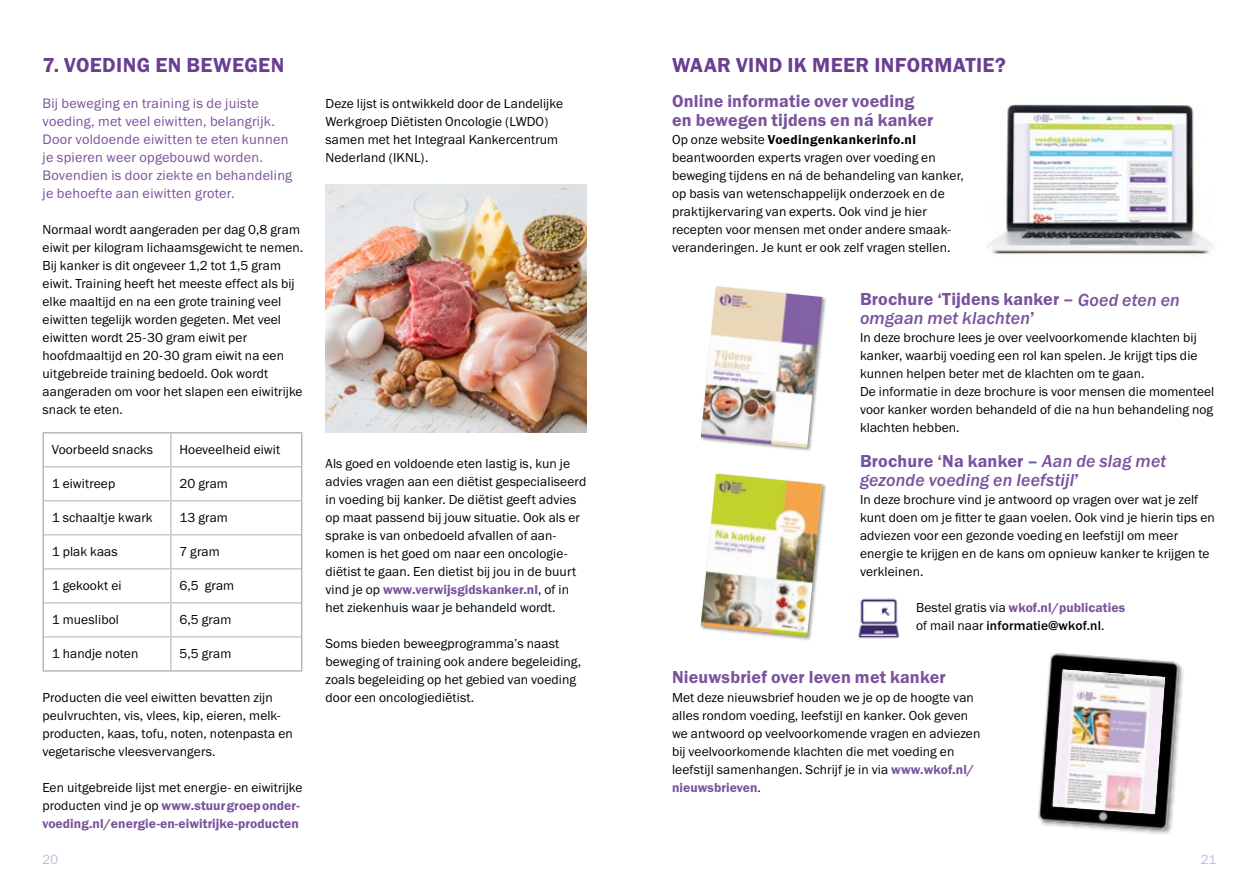
<style>
.page{position:relative;width:1259px;height:893px;background:#fff}
.page>*{position:absolute;margin:0;border:0;box-sizing:border-box;transform-origin:0 0}
.Broodtekst{font:21px "Franklin Gothic URW Dem";letter-spacing:.02em;color:#6b3e91}
.Broodtekst-2{font:18px/19.5px "Franklin Gothic URW Med Ita";letter-spacing:.01em;color:#7a529d}
.Broodtekst-3{font:18px/19.5px "Franklin Gothic URW Dem";letter-spacing:.01em;color:#7a529d}
.Broodtekst-4{font:14.25px/18px "Franklin Gothic URW Boo";letter-spacing:.02em;color:#7a529d}
.Broodtekst-5{font:13.5px/18px "Franklin Gothic URW Boo";letter-spacing:.01em;color:#000}
.Broodtekst-6{font:13.5px/18px "Franklin Gothic URW Dem";letter-spacing:.005em;color:#7a529d}
.t1{font:13.5px "ITC Franklin Gothic Std";color:#c6b7db;scale:.95 1}
.s1{font-family:"Franklin Gothic URW Boo";color:#000}
.s2{font-family:"Franklin Gothic URW Dem";color:#7a529d}
.s3{font-family:"Franklin Gothic URW Dem"}
.s4{font-family:"Franklin Gothic URW";font-weight:500}
</style>
<div class="page">
<img style="left:987px;top:104px;width:227px;height:151px">
<div style="left:699px;top:286px;width:127px;height:166px;background:#000;opacity:.4"></div>
<img style="left:701px;top:286px;width:121px;height:162px">
<div style="left:699px;top:473px;width:127px;height:167px;background:#000;opacity:.4"></div>
<img style="left:701px;top:474px;width:121px;height:162px">
<img style="left:1038px;top:653px;width:145px;height:180px">
<img style="left:1052px;top:669px;width:113px;height:145px">
<img style="left:858px;top:598px;width:41px;height:41px">
<hr style="left:43px;top:432px;width:128px;height:2px;background:#b6b7b9">
<hr style="left:43px;top:434px;width:1px;height:33px;background:#b6b7b9">
<hr style="left:171px;top:432px;width:131px;height:2px;background:#b6b7b9">
<hr style="left:301px;top:434px;width:1px;height:33px;background:#b6b7b9">
<hr style="left:43px;top:467px;width:1px;height:34px;background:#b6b7b9">
<hr style="left:301px;top:467px;width:1px;height:34px;background:#b6b7b9">
<hr style="left:43px;top:501px;width:1px;height:34px;background:#b6b7b9">
<hr style="left:301px;top:501px;width:1px;height:34px;background:#b6b7b9">
<hr style="left:43px;top:535px;width:1px;height:34px;background:#b6b7b9">
<hr style="left:301px;top:535px;width:1px;height:34px;background:#b6b7b9">
<hr style="left:43px;top:569px;width:1px;height:34px;background:#b6b7b9">
<hr style="left:301px;top:569px;width:1px;height:34px;background:#b6b7b9">
<hr style="left:43px;top:603px;width:1px;height:34px;background:#b6b7b9">
<hr style="left:301px;top:603px;width:1px;height:34px;background:#b6b7b9">
<hr style="left:43px;top:637px;width:1px;height:33px;background:#b6b7b9">
<hr style="left:301px;top:637px;width:1px;height:33px;background:#b6b7b9">
<hr style="left:43px;top:670px;width:128px;height:2px;background:#b6b7b9">
<hr style="left:171px;top:670px;width:131px;height:2px;background:#b6b7b9">
<hr style="left:170px;top:434px;width:1px;height:32px;background:#b6b7b9">
<hr style="left:44px;top:466px;width:127px;height:1px;background:#b6b7b9">
<hr style="left:171px;top:466px;width:130px;height:1px;background:#b6b7b9">
<hr style="left:170px;top:467px;width:1px;height:33px;background:#b6b7b9">
<hr style="left:44px;top:500px;width:127px;height:1px;background:#b6b7b9">
<hr style="left:171px;top:500px;width:130px;height:1px;background:#b6b7b9">
<hr style="left:170px;top:501px;width:1px;height:33px;background:#b6b7b9">
<hr style="left:44px;top:534px;width:127px;height:1px;background:#b6b7b9">
<hr style="left:171px;top:534px;width:130px;height:1px;background:#b6b7b9">
<hr style="left:170px;top:535px;width:1px;height:33px;background:#b6b7b9">
<hr style="left:44px;top:568px;width:127px;height:1px;background:#b6b7b9">
<hr style="left:171px;top:568px;width:130px;height:1px;background:#b6b7b9">
<hr style="left:170px;top:569px;width:1px;height:33px;background:#b6b7b9">
<hr style="left:44px;top:602px;width:127px;height:1px;background:#b6b7b9">
<hr style="left:171px;top:602px;width:130px;height:1px;background:#b6b7b9">
<hr style="left:170px;top:603px;width:1px;height:33px;background:#b6b7b9">
<hr style="left:44px;top:636px;width:127px;height:1px;background:#b6b7b9">
<hr style="left:171px;top:636px;width:130px;height:1px;background:#b6b7b9">
<hr style="left:170px;top:637px;width:1px;height:33px;background:#b6b7b9">
<img style="left:325px;top:184px;width:262px;height:248px">
<p class="Broodtekst" style="left:43px;top:52px;width:243px">7. VOEDING EN BEWEGEN</p>
<p class="Broodtekst-4" style="left:43px;top:94px;width:251px">Bij beweging en training is de juiste voeding, met veel eiwitten, belangrijk.<br>Door voldoende eiwitten te eten kunnen je spieren weer opgebouwd worden.<br>Bovendien is door ziekte en behandeling je behoefte aan eiwitten groter.</p>
<p class="Broodtekst-5" style="left:43px;top:220px;width:262px">Normaal wordt aangeraden per dag 0,8 gram eiwit per kilogram lichaamsgewicht te nemen.<br>Bij kanker is dit ongeveer 1,2 tot 1,5 gram eiwit. Training heeft het meeste effect als bij elke maaltijd en na een grote training veel eiwitten tegelijk worden gegeten. Met veel eiwitten wordt 25-30 gram eiwit per hoofdmaaltijd en 20-30 gram eiwit na een uitgebreide training bedoeld. Ook wordt aangeraden om voor het slapen een eiwitrijke snack te eten.</p>
<p class="Broodtekst-5" style="left:52px;top:441px;width:103px">Voorbeeld snacks</p>
<p class="Broodtekst-5" style="left:179px;top:441px;width:102px">Hoeveelheid eiwit</p>
<p class="Broodtekst-5" style="left:52px;top:475px;width:65px">1 eiwitreep</p>
<p class="Broodtekst-5" style="left:179px;top:475px;width:50px">20 gram</p>
<p class="Broodtekst-5" style="left:52px;top:509px;width:102px">1 schaaltje kwark</p>
<p class="Broodtekst-5" style="left:179px;top:509px;width:50px">13 gram</p>
<p class="Broodtekst-5" style="left:52px;top:543px;width:68px">1 plak kaas</p>
<p class="Broodtekst-5" style="left:179px;top:543px;width:42px">7 gram</p>
<p class="Broodtekst-5" style="left:52px;top:577px;width:71px">1 gekookt ei</p>
<p class="Broodtekst-5" style="left:179px;top:577px;width:56px">6,5 gram</p>
<p class="Broodtekst-5" style="left:52px;top:611px;width:69px">1 mueslibol</p>
<p class="Broodtekst-5" style="left:179px;top:611px;width:54px">6,5 gram</p>
<p class="Broodtekst-5" style="left:52px;top:645px;width:88px">1 handje noten</p>
<p class="Broodtekst-5" style="left:179px;top:645px;width:53px">5,5 gram</p>
<p class="Broodtekst-5" style="left:42px;top:688px;width:252px">Producten die veel eiwitten bevatten zijn peulvruchten, vis, vlees, kip, eieren, melk&shy;producten, kaas, tofu, noten, notenpasta en vegetarische vleesvervangers.</p>
<p class="Broodtekst-6" style="left:42px;top:778px;width:262px"><span class="s1">Een uitgebreide lijst met energie- en eiwitrijke producten vind je op</span> www.stuurgroeponder&shy;voeding.nl/energie-en-eiwitrijke-producten</p>
<p class="Broodtekst-5" style="left:325px;top:94px;width:239px">Deze lijst is ontwikkeld door de Landelijke Werkgroep Diëtisten Oncologie (LWDO) samen met het Integraal Kankercentrum Nederland (IKNL).</p>
<p class="Broodtekst-5" style="left:325px;top:454px;width:262px">Als goed en voldoende eten lastig is, kun je advies vragen aan een diëtist gespecialiseerd in voeding bij kanker. De diëtist geeft advies op maat passend bij jouw situatie. Ook als er sprake is van onbedoeld afvallen of aan&shy;komen is het goed om naar een oncologie&shy;diëtist te gaan. Een dietist bij jou in de buurt vind je op <span class="s2">www.verwijsgidskanker.nl</span>, of in het ziekenhuis waar je behandeld wordt.</p>
<p class="Broodtekst-5" style="left:325px;top:634px;width:257px">Soms bieden beweegprogramma’s naast beweging of training ook andere begeleiding, zoals begeleiding op het gebied van voeding door een oncologiediëtist.</p>
<p class="Broodtekst" style="left:672px;top:52px;width:335px">WAAR VIND IK MEER INFORMATIE?</p>
<p class="Broodtekst-3" style="left:672px;top:90px;width:263px">Online informatie over voeding en bewegen tijdens en ná kanker</p>
<p class="Broodtekst-5" style="left:672px;top:130px;width:293px">Op onze website <span class="s3">Voedingenkankerinfo.nl </span>beantwoorden experts vragen over voeding en beweging tijdens en ná de behandeling van kanker, op basis van wetenschappelijk onderzoek en de praktijkervaring van experts. Ook vind je hier recepten voor mensen met onder andere smaak&shy;veranderingen. Je kunt er ook zelf vragen stellen.</p>
<p class="Broodtekst-2" style="left:860px;top:289px;width:321px"><span class="s3">Brochure ‘Tijdens kanker –</span> Goed eten en omgaan met klachten<span class="s3">’</span></p>
<p class="Broodtekst-5" style="left:860px;top:328px;width:339px;text-align:justify">In deze brochure lees je over veelvoorkomende klachten bij kanker, waarbij voeding een rol kan spelen. Je krijgt tips die kunnen helpen beter met de klachten om te gaan.</p>
<p class="Broodtekst-5" style="left:860px;top:382px;width:356px;text-align:justify">De informatie in deze brochure is voor mensen die momenteel voor kanker worden behandeld of die na hun behandeling nog klachten hebben.</p>
<p class="Broodtekst-2" style="left:860px;top:451px;width:308px"><span class="s3">Brochure ‘Na kanker –</span> Aan de slag met gezonde voeding en leefstijl<span class="s3">’</span></p>
<p class="Broodtekst-5" style="left:860px;top:490px;width:356px">In deze brochure vind je antwoord op vragen over wat je zelf kunt doen om je fitter te gaan voelen. Ook vind je hierin tips en adviezen voor een gezonde voeding en leefstijl om meer energie te krijgen en de kans om opnieuw kanker te krijgen te verkleinen.</p>
<p class="Broodtekst-5" style="left:916px;top:598px;width:210px">Bestel gratis via <span class="s2">wkof.nl/publicaties </span>of mail naar <span class="s4">informatie@wkof.nl</span>.</p>
<p class="Broodtekst-3" style="left:672px;top:666px;width:275px">Nieuwsbrief over leven met kanker</p>
<p class="Broodtekst-5" style="left:672px;top:688px;width:310px">Met deze nieuwsbrief houden we je op de hoogte van alles rondom voeding, leefstijl en kanker. Ook geven we antwoord op veelvoorkomende vragen en adviezen bij veelvoorkomende klachten die met voeding en leefstijl samenhangen. Schrijf je in via <span class="s2">www.wkof.nl/ nieuwsbrieven</span>.</p>
<p class="t1" style="left:43px;top:852px;width:18px">20</p>
<p class="t1" style="left:1201px;top:852px;width:18px">21</p>
</div>
